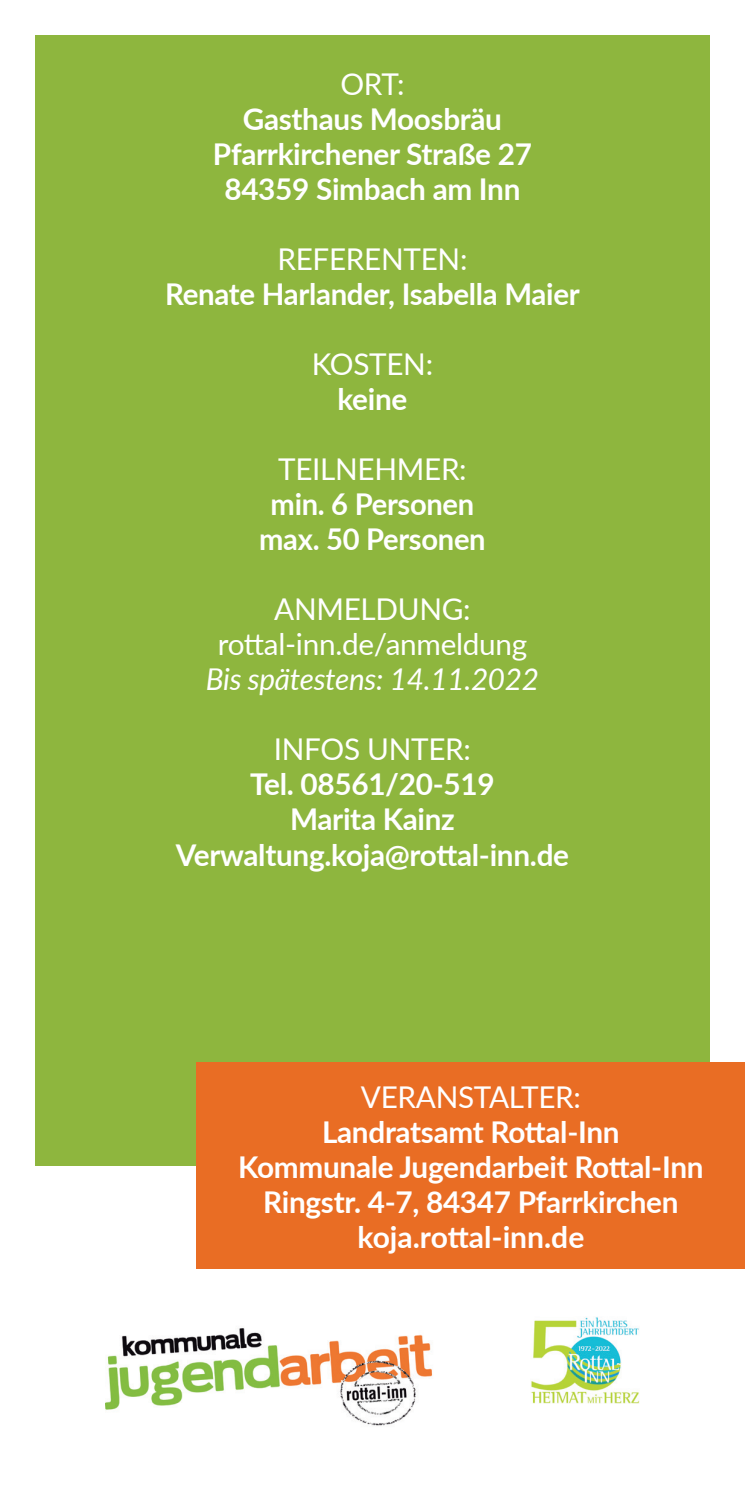
<style>
.page{position:relative;width:745px;height:1489px;background:#fff}
.page>*{position:absolute;margin:0;border:0;box-sizing:border-box;transform-origin:0 0}
.t1{font:700 30px/35px "Lato";letter-spacing:-.01em;color:#fff;text-align:center}
.t2{font:30px/35px "Lato";letter-spacing:-.01em;color:#fff;text-align:center}
.t3{font:italic 30px "Lato";letter-spacing:-.01em;color:#fff}
</style>
<div class="page">
<div style="left:35px;top:35px;width:674px;height:1130px;background:#8eb63e"></div>
<div style="left:197px;top:1062px;width:547px;height:207px;background:#e96d24"></div>
<img style="left:105px;top:1328px;width:327px;height:98px">
<img style="left:531px;top:1317px;width:108px;height:86px">
<p class="t2" style="left:340px;top:65px;width:66px">ORT:</p>
<p class="t1" style="left:213px;top:100px;width:320px">Gasthaus Moosbräu<br>Pfarrkirchener Straße 27<br>84359 Simbach am Inn</p>
<p class="t2" style="left:277px;top:240px;width:191px">REFERENTEN:</p>
<p class="t1" style="left:165px;top:275px;width:416px">Renate Harlander, Isabella Maier</p>
<p class="t2" style="left:311px;top:345px;width:123px">KOSTEN:</p>
<p class="t1" style="left:337px;top:380px;width:71px">keine</p>
<p class="t2" style="left:278px;top:450px;width:190px">TEILNEHMER:</p>
<p class="t1" style="left:259px;top:485px;width:228px">min. 6 Personen max. 50 Personen</p>
<p class="t2" style="left:217px;top:590px;width:311px">ANMELDUNG: rottal-inn.de/anmeldung</p>
<p class="t3" style="left:206px;top:658px;width:334px">Bis spätestens: 14.11.2022</p>
<p class="t2" style="left:274px;top:730px;width:198px">INFOS UNTER:</p>
<p class="t1" style="left:176px;top:765px;width:394px">Tel. 08561/20-519<br>Marita Kainz<br>Verwaltung.koja@rottal-inn.de</p>
<p class="t2" style="left:360px;top:1078px;width:221px">VERANSTALTER:</p>
<p class="t1" style="left:238px;top:1113px;width:466px">Landratsamt Rottal-Inn<br>Kommunale Jugendarbeit Rottal-Inn<br>Ringstr. 4-7, 84347 Pfarrkirchen koja.rottal-inn.de</p>
</div>
